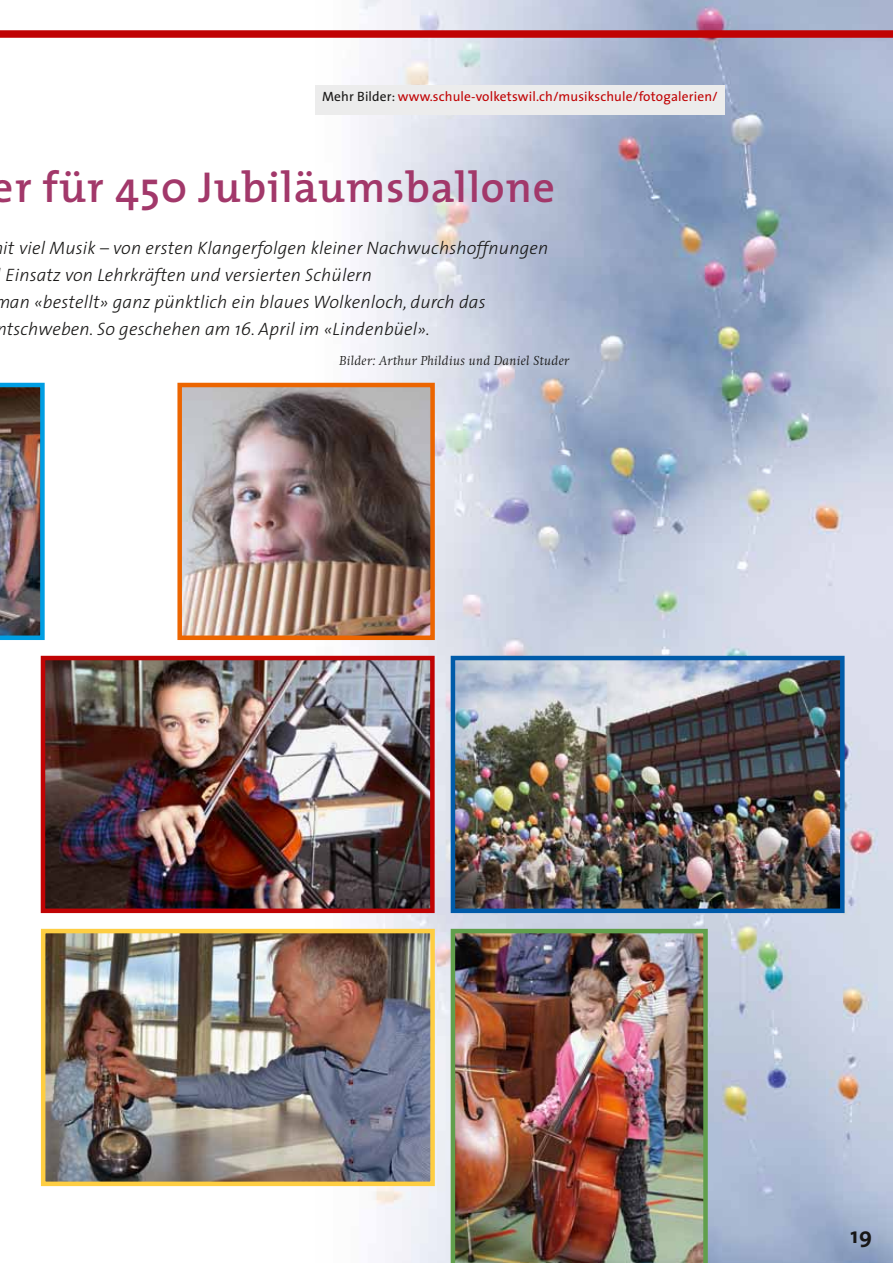
<style>
.page{position:relative;width:893px;height:1263px;background:#fff}
.page>*{position:absolute;margin:0;border:0;box-sizing:border-box;transform-origin:0 0}
.t1{font:600 43.5px "The Mix";letter-spacing:.02em;color:#a2386a}
.t2{font:700 22.5px "The Sans";color:#181716}
.t3{font:italic 300 18px "The Sans";letter-spacing:.01em;color:#181716}
.t4{font:13.5px "The Sans";letter-spacing:.01em;color:#c00304}
.t5{font:italic 300 13.5px "Swift";letter-spacing:.02em;color:#181716}
.s1{color:#181716}
</style>
<div class="page">
<img style="left:315px;top:0;width:578px;height:1263px">
<div style="left:0;top:30px;width:893px;height:8px;background:#c00304"></div>
<div style="left:315px;top:85px;width:410px;height:30px;background:#ececec"></div>
<img style="left:0;top:383px;width:45px;height:257px">
<img style="left:182px;top:388px;width:248px;height:247px">
<div style="left:177px;top:383px;width:258px;height:257px;border:4px solid #ec6500"></div>
<img style="left:451px;top:929px;width:257px;height:334px">
<img style="left:46px;top:661px;width:384px;height:247px">
<div style="left:41px;top:656px;width:394px;height:257px;border:4px solid #c00304"></div>
<img style="left:456px;top:661px;width:384px;height:247px">
<div style="left:451px;top:656px;width:394px;height:257px;border:4px solid #005ba9"></div>
<img style="left:46px;top:934px;width:384px;height:247px">
<div style="left:41px;top:929px;width:394px;height:257px;border:4px solid #fece42"></div>
<p class="t4" style="left:322px;top:85px;width:397px"><span class="s1">Mehr Bilder:</span> www.schule-volketswil.ch/musikschule/fotogalerien/</p>
<p class="t1" style="left:-8px;top:151px;width:564px">er für 450 Jubiläumsballone</p>
<p class="t3" style="left:3px;top:233px;width:546px">it viel Musik – von ersten Klangerfolgen kleiner Nachwuchshoffnungen</p>
<p class="t3" style="left:6px;top:260px;width:368px">Einsatz von Lehrkräften und versierten Schülern</p>
<p class="t3" style="left:-6px;top:287px;width:493px">man «bestellt» ganz pünktlich ein blaues Wolkenloch, durch das</p>
<p class="t3" style="left:-3px;top:314px;width:435px">ntschweben. So geschehen am 16. April im «Lindenbüel».</p>
<p class="t5" style="left:339px;top:353px;width:231px">Bilder: Arthur Phildius und Daniel Studer</p>
<p class="t2" style="left:850px;top:1216px;width:23px">19</p>
</div>
